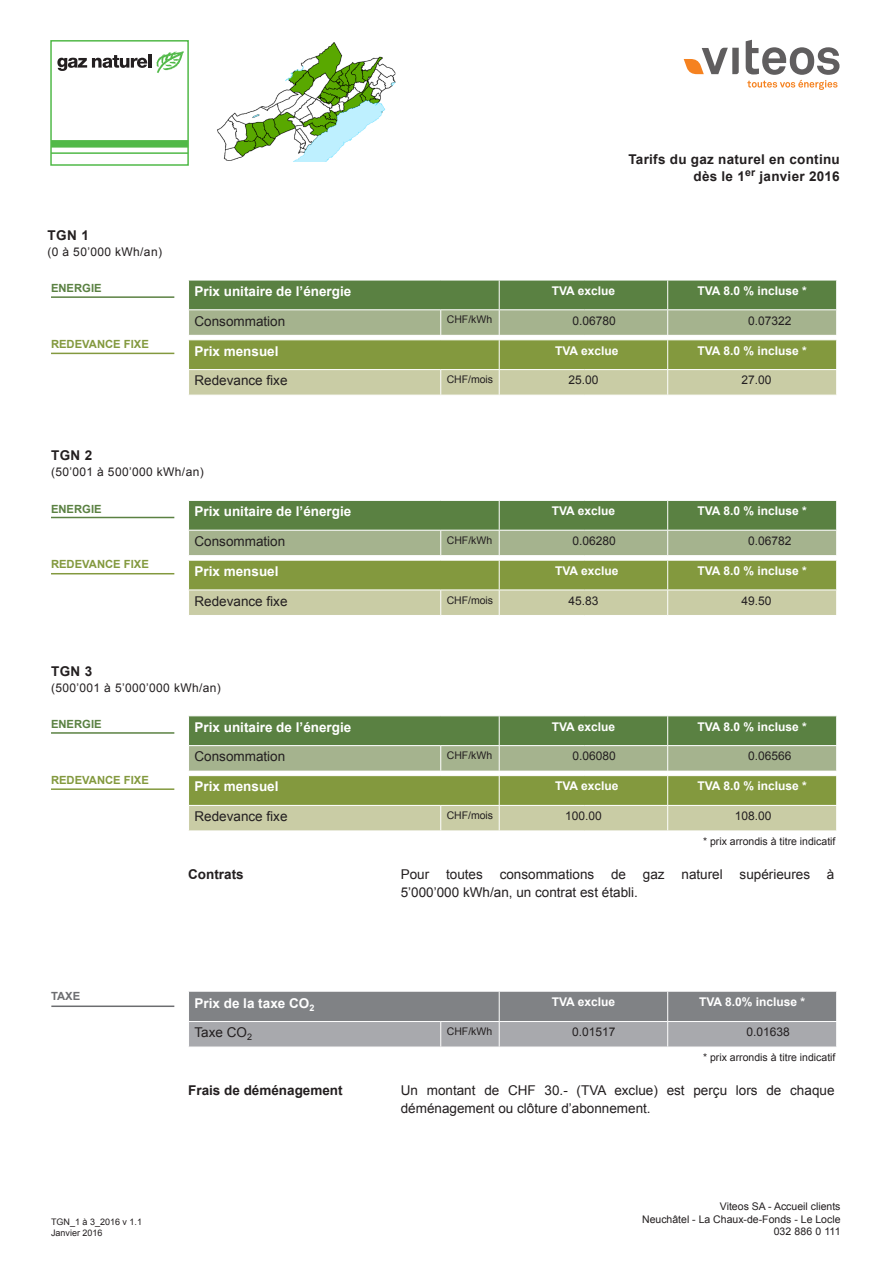
<style>
.page{position:relative;width:893px;height:1263px;background:#fff}
.page>*{position:absolute;margin:0;border:0;box-sizing:border-box;transform-origin:0 0}
.t1{font:13.5px/18px "Arial";color:#231f20}
.t2{font:700 13.5px "Arial";color:#fff}
.t3{font:700 13.5px "Arial";letter-spacing:.02em;color:#231f20}
.t4{font:700 13.5px "Arial";color:#231f20}
.t5{font:700 12px "Arial";color:#fff}
.t6{font:12px "Arial";color:#231f20}
.t7{font:12px "Arial";letter-spacing:.03em;color:#231f20}
.t8{font:700 11.25px "Arial";color:#83993e}
.t9{font:700 11.25px "Arial";color:#5a8142}
.t10{font:700 11.25px "Arial";color:#6c6d70}
.t11{font:10.5px/12.6px "Arial";color:#231f20;text-align:right}
.t12{font:9px "Arial";color:#231f20}
</style>
<div class="page">
<svg style="left:684px;top:48px;width:55px;height:26px"></svg>
<svg style="left:746px;top:40px;width:93px;height:50px"></svg>
<svg style="left:188px;top:280px;width:649px;height:115px;background:#98ab75"></svg>
<hr style="left:51px;top:296px;width:123px;height:2px;background:#5a8142">
<hr style="left:51px;top:353px;width:123px;height:1px;background:#83993e">
<div style="left:50px;top:40px;width:139px;height:126px;border:2px solid #51b948"></div>
<svg style="left:57px;top:55px;width:90px;height:16px"></svg>
<hr style="left:148px;top:54px;width:3px;height:14px;background:#231f20">
<svg style="left:156px;top:51px;width:28px;height:22px"></svg>
<hr style="left:51px;top:152px;width:137px;height:2px;background:#51b948">
<div style="left:51px;top:140px;width:137px;height:8px;background:#51b948"></div>
<svg style="left:189px;top:992px;width:648px;height:55px;background:#95969a"></svg>
<hr style="left:51px;top:1005px;width:123px;height:2px;background:#6c6d70">
<img style="left:217px;top:42px;width:179px;height:120px">
<svg style="left:188px;top:500px;width:649px;height:115px;background:#98ab75"></svg>
<hr style="left:51px;top:517px;width:123px;height:1px;background:#5a8142">
<hr style="left:51px;top:573px;width:123px;height:1px;background:#83993e">
<svg style="left:188px;top:716px;width:649px;height:115px;background:#98ab75"></svg>
<hr style="left:51px;top:732px;width:123px;height:2px;background:#5a8142">
<hr style="left:51px;top:788px;width:123px;height:2px;background:#83993e">
<p class="t3" style="left:48px;top:226px;width:43px">TGN 1</p>
<p class="t7" style="left:48px;top:244px;width:116px">(0 à 50’000 kWh/an)</p>
<p class="t9" style="left:51px;top:281px;width:52px">ENERGIE</p>
<p class="t8" style="left:51px;top:336px;width:99px">REDEVANCE FIXE</p>
<p class="t3" style="left:628px;top:151px;width:213px">Tarifs du gaz naturel en continu</p>
<p class="t3" style="left:693px;top:167px;width:148px">dès le 1<sup>er</sup> janvier 2016</p>
<p class="t2" style="left:195px;top:282px;width:158px">Prix unitaire de l’énergie</p>
<p class="t5" style="left:552px;top:283px;width:65px">TVA exclue</p>
<p class="t5" style="left:697px;top:283px;width:111px">TVA 8.0 % incluse *</p>
<p class="t1" style="left:195px;top:312px;width:92px">Consommation</p>
<p class="t11" style="left:447px;top:314px;width:47px">CHF/kWh</p>
<p class="t6" style="left:572px;top:312px;width:45px">0.06780</p>
<p class="t6" style="left:748px;top:312px;width:45px">0.07322</p>
<p class="t2" style="left:195px;top:342px;width:86px">Prix mensuel</p>
<p class="t5" style="left:555px;top:342px;width:65px">TVA exclue</p>
<p class="t5" style="left:697px;top:342px;width:111px">TVA 8.0 % incluse *</p>
<p class="t1" style="left:195px;top:372px;width:95px">Redevance fixe</p>
<p class="t11" style="left:447px;top:373px;width:48px">CHF/mois</p>
<p class="t6" style="left:568px;top:372px;width:32px">25.00</p>
<p class="t6" style="left:741px;top:372px;width:32px">27.00</p>
<p class="t3" style="left:51px;top:446px;width:43px">TGN 2</p>
<p class="t7" style="left:51px;top:464px;width:154px">(50’001 à 500’000 kWh/an)</p>
<p class="t9" style="left:51px;top:501px;width:52px">ENERGIE</p>
<p class="t8" style="left:51px;top:557px;width:99px">REDEVANCE FIXE</p>
<p class="t2" style="left:195px;top:502px;width:158px">Prix unitaire de l’énergie</p>
<p class="t5" style="left:552px;top:503px;width:65px">TVA exclue</p>
<p class="t5" style="left:697px;top:503px;width:111px">TVA 8.0 % incluse *</p>
<p class="t1" style="left:195px;top:532px;width:92px">Consommation</p>
<p class="t11" style="left:447px;top:534px;width:47px">CHF/kWh</p>
<p class="t6" style="left:572px;top:533px;width:45px">0.06280</p>
<p class="t6" style="left:748px;top:533px;width:45px">0.06782</p>
<p class="t2" style="left:195px;top:562px;width:86px">Prix mensuel</p>
<p class="t5" style="left:555px;top:563px;width:65px">TVA exclue</p>
<p class="t5" style="left:697px;top:563px;width:111px">TVA 8.0 % incluse *</p>
<p class="t1" style="left:195px;top:592px;width:95px">Redevance fixe</p>
<p class="t11" style="left:447px;top:594px;width:48px">CHF/mois</p>
<p class="t6" style="left:568px;top:593px;width:32px">45.83</p>
<p class="t6" style="left:741px;top:593px;width:32px">49.50</p>
<p class="t3" style="left:51px;top:662px;width:43px">TGN 3</p>
<p class="t7" style="left:51px;top:680px;width:171px">(500’001 à 5’000’000 kWh/an)</p>
<p class="t9" style="left:51px;top:717px;width:52px">ENERGIE</p>
<p class="t8" style="left:51px;top:772px;width:99px">REDEVANCE FIXE</p>
<p class="t10" style="left:51px;top:988px;width:31px">TAXE</p>
<p class="t12" style="left:51px;top:1216px;width:93px">TGN_1 à 3_2016 v 1.1</p>
<p class="t12" style="left:51px;top:1226px;width:53px">Janvier 2016</p>
<p class="t2" style="left:195px;top:718px;width:158px">Prix unitaire de l’énergie</p>
<p class="t5" style="left:552px;top:718px;width:65px">TVA exclue</p>
<p class="t5" style="left:697px;top:718px;width:111px">TVA 8.0 % incluse *</p>
<p class="t1" style="left:195px;top:748px;width:92px">Consommation</p>
<p class="t11" style="left:447px;top:749px;width:47px">CHF/kWh</p>
<p class="t6" style="left:572px;top:748px;width:45px">0.06080</p>
<p class="t6" style="left:748px;top:748px;width:45px">0.06566</p>
<p class="t2" style="left:195px;top:778px;width:86px">Prix mensuel</p>
<p class="t5" style="left:555px;top:778px;width:65px">TVA exclue</p>
<p class="t5" style="left:697px;top:778px;width:111px">TVA 8.0 % incluse *</p>
<p class="t1" style="left:195px;top:808px;width:95px">Redevance fixe</p>
<p class="t11" style="left:447px;top:809px;width:48px">CHF/mois</p>
<p class="t6" style="left:565px;top:808px;width:38px">100.00</p>
<p class="t6" style="left:735px;top:808px;width:38px">108.00</p>
<p class="t11" style="left:703px;top:835px;width:134px">* prix arrondis à titre indicatif</p>
<p class="t4" style="left:188px;top:865px;width:57px">Contrats</p>
<p class="t1" style="left:401px;top:865px;width:435px">Pour toutes consommations de gaz naturel supérieures à<br>5’000’000 kWh/an, un contrat est établi.</p>
<p class="t2" style="left:195px;top:994px;width:121px">Prix de la taxe CO<sub>2</sub></p>
<p class="t5" style="left:552px;top:994px;width:65px">TVA exclue</p>
<p class="t5" style="left:699px;top:994px;width:108px">TVA 8.0% incluse *</p>
<p class="t1" style="left:195px;top:1024px;width:59px">Taxe CO<sub>2</sub></p>
<p class="t11" style="left:447px;top:1025px;width:47px">CHF/kWh</p>
<p class="t6" style="left:572px;top:1024px;width:45px">0.01517</p>
<p class="t6" style="left:746px;top:1024px;width:45px">0.01638</p>
<p class="t11" style="left:703px;top:1051px;width:134px">* prix arrondis à titre indicatif</p>
<p class="t4" style="left:188px;top:1081px;width:156px">Frais de déménagement</p>
<p class="t1" style="left:401px;top:1081px;width:435px">Un montant de CHF 30.- (TVA exclue) est perçu lors de chaque déménagement ou clôture d’abonnement.</p>
<p class="t11" style="left:720px;top:1200px;width:122px">Viteos SA - Accueil clients</p>
<p class="t11" style="left:642px;top:1213px;width:200px">Neuchâtel - La Chaux-de-Fonds - Le Locle<br>032 886 0 111</p>
</div>
